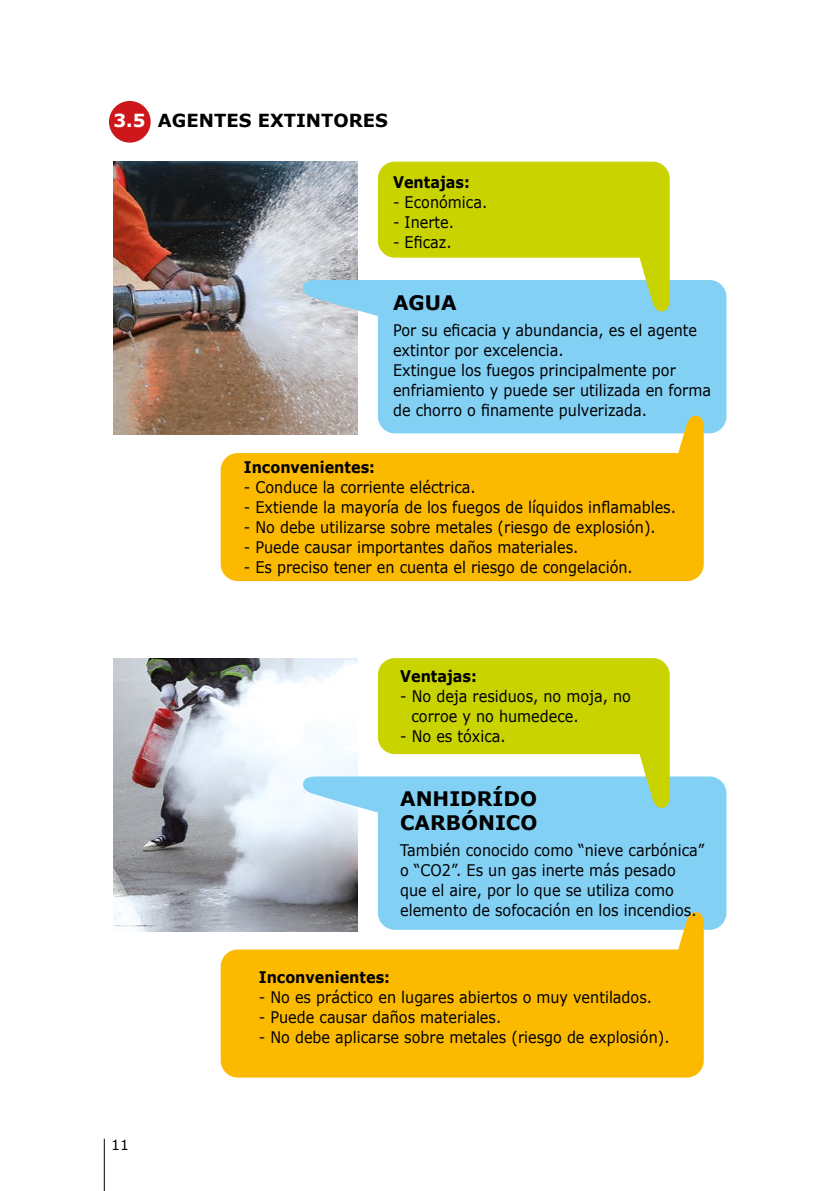
<style>
.page{position:relative;width:840px;height:1191px;background:#fff}
.page>*{position:absolute;margin:0;border:0;box-sizing:border-box;transform-origin:0 0}
.t1{font:700 20px/24px "Verdana";color:#000}
.t2{font:700 18px "Verdana";color:#000}
.t3{font:16px/20px "Verdana";color:#000;scale:.9 1}
.t4{font:700 16px "Verdana";color:#000;scale:.9 1}
.t5{font:14px "Verdana";color:#000}
.s1{color:#fff}
</style>
<div class="page">
<hr style="left:104px;top:1138px;width:1px;height:53px;background:#000">
<div style="left:109px;top:101px;width:42px;height:42px;background:#cd171a;border-radius:50%"></div>
<img style="left:113px;top:162px;width:244px;height:272px">
<svg style="left:303px;top:280px;width:423px;height:153px;background:#91d0ef"></svg>
<svg style="left:377px;top:162px;width:292px;height:149px;background:#c2d854"></svg>
<svg style="left:220px;top:416px;width:483px;height:165px;background:#f0c232"></svg>
<img style="left:113px;top:658px;width:244px;height:273px">
<svg style="left:303px;top:776px;width:423px;height:153px;background:#8eceee"></svg>
<svg style="left:377px;top:658px;width:292px;height:150px;background:#c2d855"></svg>
<svg style="left:220px;top:912px;width:483px;height:165px;background:#efc234"></svg>
<p class="t2" style="left:113px;top:108px;width:276px"><span class="s1">3.5</span> AGENTES EXTINTORES</p>
<p class="t4" style="left:393px;top:171px;width:87px">Ventajas:</p>
<p class="t3" style="left:393px;top:192px;width:106px">- Económica.</p>
<p class="t3" style="left:393px;top:212px;width:69px">- Inerte.</p>
<p class="t3" style="left:393px;top:232px;width:67px">- Eficaz.</p>
<p class="t1" style="left:393px;top:290px;width:65px">AGUA</p>
<p class="t3" style="left:393px;top:320px;width:355px">Por su eficacia y abundancia, es el agente extintor por excelencia.<br>Extingue los fuegos principalmente por enfriamiento y puede ser utilizada en forma de chorro o finamente pulverizada.</p>
<p class="t4" style="left:244px;top:455px;width:147px">Inconvenientes:</p>
<p class="t3" style="left:244px;top:476px;width:259px">- Conduce la corriente eléctrica.</p>
<p class="t3" style="left:244px;top:496px;width:481px">- Extiende la mayoría de los fuegos de líquidos inflamables.</p>
<p class="t3" style="left:244px;top:516px;width:459px">- No debe utilizarse sobre metales (riesgo de explosión).</p>
<p class="t3" style="left:244px;top:536px;width:373px">- Puede causar importantes daños materiales.</p>
<p class="t3" style="left:244px;top:556px;width:433px">- Es preciso tener en cuenta el riesgo de congelación.</p>
<p class="t4" style="left:400px;top:665px;width:87px">Ventajas:</p>
<p class="t3" style="left:411px;top:686px;width:245px;text-indent:-11px">- No deja residuos, no moja, no corroe y no humedece.</p>
<p class="t3" style="left:400px;top:726px;width:119px">- No es tóxica.</p>
<p class="t1" style="left:400px;top:786px;width:139px">ANHIDRÍDO<br>CARBÓNICO</p>
<p class="t3" style="left:400px;top:839px;width:339px">También conocido como “nieve carbónica” o “CO2”. Es un gas inerte más pesado que el aire, por lo que se utiliza como elemento de sofocación en los incendios.</p>
<p class="t5" style="left:111px;top:1134px;width:19px">11</p>
<p class="t4" style="left:259px;top:965px;width:147px">Inconvenientes:</p>
<p class="t3" style="left:259px;top:986px;width:438px">- No es práctico en lugares abiertos o muy ventilados.</p>
<p class="t3" style="left:259px;top:1006px;width:271px">- Puede causar daños materiales.</p>
<p class="t3" style="left:259px;top:1026px;width:457px">- No debe aplicarse sobre metales (riesgo de explosión).</p>
</div>
